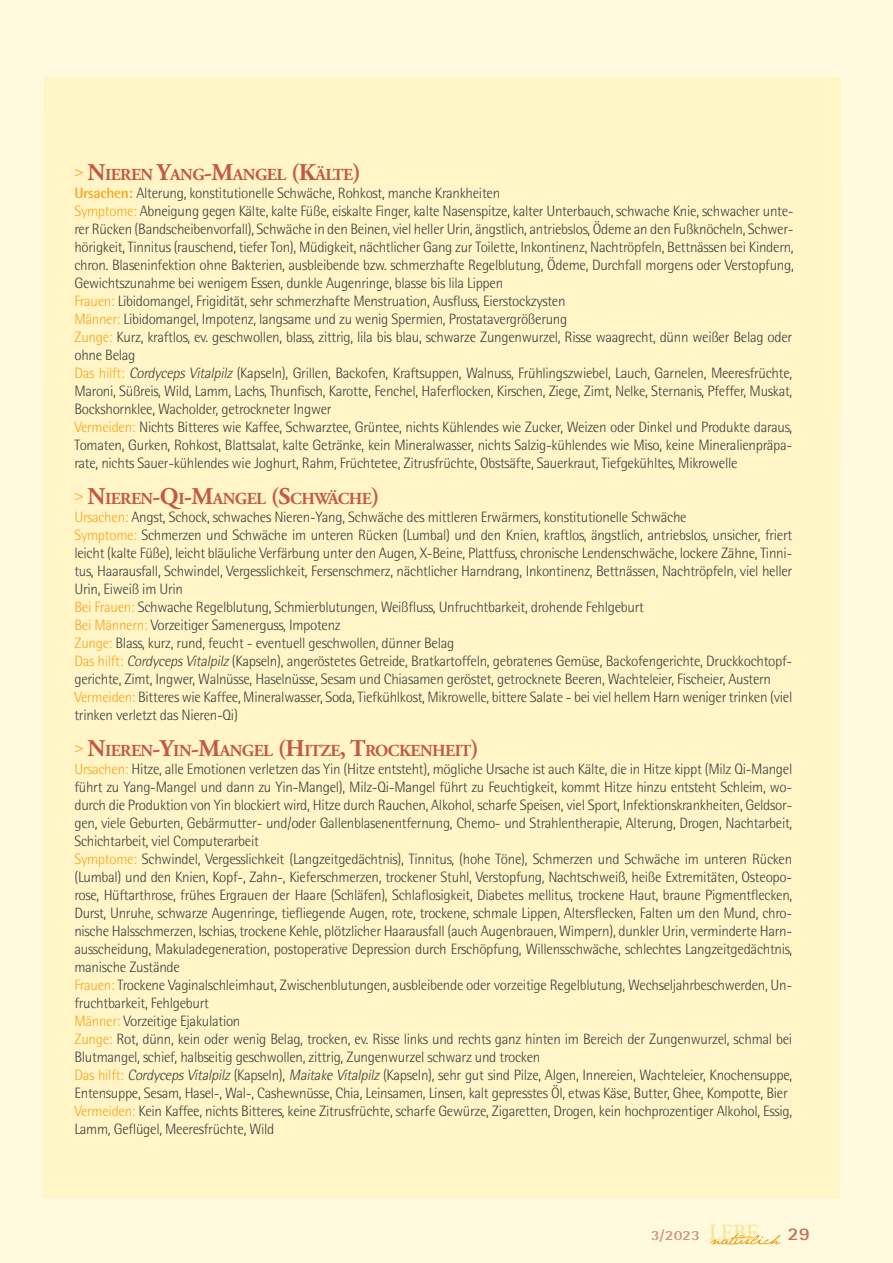
<style>
.page{position:relative;width:893px;height:1263px;background:#fff9de}
.page>*{position:absolute;margin:0;border:0;box-sizing:border-box;transform-origin:0 0}
.t1{font:700 17.85px "Rotis Sans Serif Std";color:#ca6e57;scale:1.18 1}
.fließtext{font:700 16.8px "Adobe Garamond Pro";letter-spacing:-.03em;color:#c45a44}
.fließtext-2{font:300 15px/18px "Rotis Semi Sans Std";letter-spacing:-.02em;color:#3e3e3f}
.t2{font:700 14.1px "Rotis Semi Sans Std";color:#d09583;scale:1.18 1}
.s1{font-family:"Cormorant Garamond";font-weight:400;font-size:22.5px;color:#f9a51b}
.s2{font-size:24px}
.s3{font-weight:700;color:#f9a51b}
.s4{color:#f9a51b}
.s5{font-style:italic}
.s6{font-family:"Adobe Garamond Pro";font-weight:600;font-size:23.1px;color:#fae697}
</style>
<div class="page">
<svg style="left:710px;top:1233px;width:70px;height:12px"></svg>
<div style="left:43px;top:77px;width:798px;height:1121px;background:#fff5c6"></div>
<p class="fließtext" style="left:74px;top:165px;width:288px"><span class="s1">&gt;</span> <span class="s2">N</span>IEREN <span class="s2">Y</span>ANG<span class="s2">-M</span>ANGEL <span class="s2">(K</span>ÄLTE<span class="s2">)</span></p>
<p class="fließtext-2" style="left:74px;top:184px;width:427px"><span class="s3">Ursachen:</span> Alterung, konstitutionelle Schwäche, Rohkost, manche Krankheiten</p>
<p class="fließtext-2" style="left:74px;top:202px;width:721px;text-align:justify"><span class="s4">Symptome:</span> Abneigung gegen Kälte, kalte Füße, eiskalte Finger, kalte Nasenspitze, kalter Unterbauch, schwache Knie, schwacher unte&shy;rer Rücken (Bandscheibenvorfall), Schwäche in den Beinen, viel heller Urin, ängstlich, antriebslos, Ödeme an den Fußknöcheln, Schwer&shy;hörigkeit, Tinnitus (rauschend, tiefer Ton), Müdigkeit, nächtlicher Gang zur Toilette, Inkontinenz, Nachtröpfeln, Bettnässen bei Kindern, chron. Blaseninfektion ohne Bakterien, ausbleibende bzw. schmerzhafte Regelblutung, Ödeme, Durchfall morgens oder Verstopfung, Gewichtszunahme bei wenigem Essen, dunkle Augenringe, blasse bis lila Lippen</p>
<p class="fließtext-2" style="left:74px;top:292px;width:493px"><span class="s4">Frauen:</span> Libidomangel, Frigidität, sehr schmerzhafte Menstruation, Ausfluss, Eierstockzysten</p>
<p class="fließtext-2" style="left:74px;top:310px;width:494px"><span class="s4">Männer:</span> Libidomangel, Impotenz, langsame und zu wenig Spermien, Prostatavergrößerung</p>
<p class="fließtext-2" style="left:74px;top:328px;width:719px"><span class="s4">Zunge:</span> Kurz, kraftlos, ev. geschwollen, blass, zittrig, lila bis blau, schwarze Zungenwurzel, Risse waagrecht, dünn weißer Belag oder ohne Belag</p>
<p class="fließtext-2" style="left:74px;top:364px;width:719px;text-align:justify"><span class="s4">Das hilft:</span> <span class="s5">Cordyceps Vitalpilz</span> (Kapseln), Grillen, Backofen, Kraftsuppen, Walnuss, Frühlingszwiebel, Lauch, Garnelen, Meeresfrüchte, Maroni, Süßreis, Wild, Lamm, Lachs, Thunfisch, Karotte, Fenchel, Haferflocken, Kirschen, Ziege, Zimt, Nelke, Sternanis, Pfeffer, Muskat, Bockshornklee, Wacholder, getrockneter Ingwer</p>
<p class="fließtext-2" style="left:74px;top:418px;width:719px;text-align:justify"><span class="s4">Vermeiden:</span> Nichts Bitteres wie Kaffee, Schwarztee, Grüntee, nichts Kühlendes wie Zucker, Weizen oder Dinkel und Produkte daraus, Tomaten, Gurken, Rohkost, Blattsalat, kalte Getränke, kein Mineralwasser, nichts Salzig-kühlendes wie Miso, keine Mineralienpräpa&shy;rate, nichts Sauer-kühlendes wie Joghurt, Rahm, Früchtetee, Zitrusfrüchte, Obstsäfte, Sauerkraut, Tiefgekühltes, Mikrowelle</p>
<p class="fließtext" style="left:74px;top:489px;width:307px"><span class="s1">&gt;</span> <span class="s2">N</span>IEREN<span class="s2">-Q</span>I<span class="s2">-M</span>ANGEL <span class="s2">(S</span>CHWÄCHE<span class="s2">)</span></p>
<p class="fließtext-2" style="left:74px;top:508px;width:614px"><span class="s4">Ursachen:</span> Angst, Schock, schwaches Nieren-Yang, Schwäche des mittleren Erwärmers, konstitutionelle Schwäche</p>
<p class="fließtext-2" style="left:74px;top:526px;width:719px;text-align:justify"><span class="s4">Symptome:</span> Schmerzen und Schwäche im unteren Rücken (Lumbal) und den Knien, kraftlos, ängstlich, antriebslos, unsicher, friert leicht (kalte Füße), leicht bläuliche Verfärbung unter den Augen, X-Beine, Plattfuss, chronische Lendenschwäche, lockere Zähne, Tinni&shy;tus, Haarausfall, Schwindel, Vergesslichkeit, Fersenschmerz, nächtlicher Harndrang, Inkontinenz, Bettnässen, Nachtröpfeln, viel heller Urin, Eiweiß im Urin</p>
<p class="fließtext-2" style="left:74px;top:598px;width:571px"><span class="s4">Bei Frauen:</span> Schwache Regelblutung, Schmierblutungen, Weißfluss, Unfruchtbarkeit, drohende Fehlgeburt</p>
<p class="fließtext-2" style="left:74px;top:616px;width:268px"><span class="s4">Bei Männern:</span> Vorzeitiger Samenerguss, Impotenz</p>
<p class="fließtext-2" style="left:74px;top:634px;width:381px"><span class="s4">Zunge:</span> Blass, kurz, rund, feucht - eventuell geschwollen, dünner Belag</p>
<p class="fließtext-2" style="left:74px;top:652px;width:719px"><span class="s4">Das hilft:</span> <span class="s5">CordycepsVitalpilz</span>(Kapseln), angeröstetes Getreide, Bratkartoffeln, gebratenes Gemüse, Backofengerichte, Druckkochtopf&shy;gerichte, Zimt, Ingwer, Walnüsse, Haselnüsse, Sesam und Chiasamen geröstet, getrocknete Beeren, Wachteleier, Fischeier, Austern</p>
<p class="fließtext-2" style="left:74px;top:688px;width:719px"><span class="s4">Vermeiden:</span> Bitteres wie Kaffee, Mineralwasser, Soda, Tiefkühlkost, Mikrowelle, bittere Salate - bei viel hellem Harn weniger trinken (viel trinken verletzt das Nieren-Qi)</p>
<p class="fließtext" style="left:74px;top:741px;width:406px"><span class="s1">&gt;</span> <span class="s2">N</span>IEREN<span class="s2">-Y</span>IN<span class="s2">-M</span>ANGEL <span class="s2">(H</span>ITZE<span class="s2">, T</span>ROCKENHEIT<span class="s2">)</span></p>
<p class="fließtext-2" style="left:74px;top:760px;width:719px;text-align:justify"><span class="s4">Ursachen:</span> Hitze, alle Emotionen verletzen das Yin (Hitze entsteht), mögliche Ursache ist auch Kälte, die in Hitze kippt (Milz Qi-Mangel führt zu Yang-Mangel und dann zu Yin-Mangel), Milz-Qi-Mangel führt zu Feuchtigkeit, kommt Hitze hinzu entsteht Schleim, wo&shy;durch die Produktion von Yin blockiert wird, Hitze durch Rauchen, Alkohol, scharfe Speisen, viel Sport, Infektionskrankheiten, Geldsor&shy;gen, viele Geburten, Gebärmutter- und/oder Gallenblasenentfernung, Chemo- und Strahlentherapie, Alterung, Drogen, Nachtarbeit, Schichtarbeit, viel Computerarbeit</p>
<p class="fließtext-2" style="left:74px;top:850px;width:719px;text-align:justify"><span class="s4">Symptome:</span> Schwindel, Vergesslichkeit (Langzeitgedächtnis), Tinnitus, (hohe Töne), Schmerzen und Schwäche im unteren Rücken (Lumbal) und den Knien, Kopf-, Zahn-, Kieferschmerzen, trockener Stuhl, Verstopfung, Nachtschweiß, heiße Extremitäten, Osteopo&shy;rose, Hüftarthrose, frühes Ergrauen der Haare (Schläfen), Schlaflosigkeit, Diabetes mellitus, trockene Haut, braune Pigmentflecken, Durst, Unruhe, schwarze Augenringe, tiefliegende Augen, rote, trockene, schmale Lippen, Altersflecken, Falten um den Mund, chro&shy;nische Halsschmerzen, Ischias, trockene Kehle, plötzlicher Haarausfall (auch Augenbrauen, Wimpern), dunkler Urin, verminderte Harn&shy;ausscheidung, Makuladegeneration, postoperative Depression durch Erschöpfung, Willensschwäche, schlechtes Langzeitgedächtnis, manische Zustände</p>
<p class="fließtext-2" style="left:74px;top:976px;width:719px"><span class="s4">Frauen:</span> Trockene Vaginalschleimhaut, Zwischenblutungen, ausbleibende oder vorzeitige Regelblutung, Wechseljahrbeschwerden, Un&shy;fruchtbarkeit, Fehlgeburt</p>
<p class="fließtext-2" style="left:74px;top:1012px;width:168px"><span class="s4">Männer:</span> Vorzeitige Ejakulation</p>
<p class="fließtext-2" style="left:74px;top:1030px;width:719px"><span class="s4">Zunge:</span> Rot, dünn, kein oder wenig Belag, trocken, ev. Risse links und rechts ganz hinten im Bereich der Zungenwurzel, schmal bei<br>Blutmangel, schief, halbseitig geschwollen, zittrig, Zungenwurzel schwarz und trocken</p>
<p class="fließtext-2" style="left:74px;top:1066px;width:719px"><span class="s4">Das hilft:</span> <span class="s5">CordycepsVitalpilz</span>(Kapseln), <span class="s5">MaitakeVitalpilz</span>(Kapseln), sehr gut sind Pilze, Algen, Innereien, Wachteleier, Knochensuppe,<br>Entensuppe, Sesam, Hasel-, Wal-, Cashewnüsse, Chia, Leinsamen, Linsen, kalt gepresstes Öl, etwas Käse, Butter, Ghee, Kompotte, Bier</p>
<p class="fließtext-2" style="left:74px;top:1102px;width:719px"><span class="s4">Vermeiden:</span> Kein Kaffee, nichts Bitteres, keine Zitrusfrüchte, scharfe Gewürze, Zigaretten, Drogen, kein hochprozentiger Alkohol, Essig,<br>Lamm, Geflügel, Meeresfrüchte, Wild</p>
<p class="t2" style="left:651px;top:1226px;width:93px">3/2023 <span class="s6">LEBE</span></p>
<p class="t1" style="left:787px;top:1222px;width:21px">29</p>
</div>
